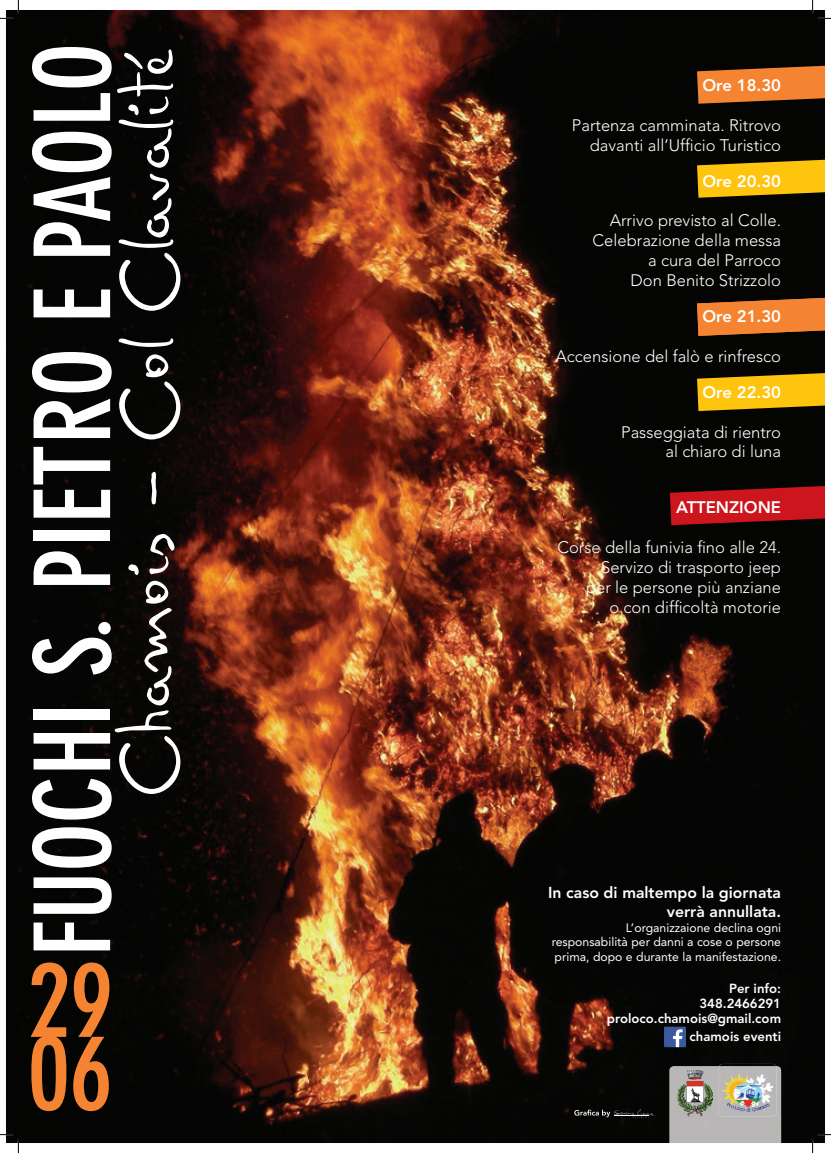
<style>
.page{position:relative;width:831px;height:1153px;background:#fff}
.page>*{position:absolute;margin:0;border:0;box-sizing:border-box;transform-origin:0 0}
.t1{font:116.64px "Mattia ITC Std";color:#fff}
.t2{font:700 condensed 103.95px "DIN Neuzeit Grotesk";color:#fff}
.t3{font:700 condensed 103.95px/73px "DIN Neuzeit Grotesk";color:#f58432}
.t4{font:300 16.62px/19.9px "Avenir";color:#fff;text-align:right}
.t5{font:800 16.62px "Avenir";color:#fff}
.t6{font:800 15.75px/18.9px "Avenir";color:#fff;text-align:right}
.t7{font:800 13.12px/14.9px "Avenir";color:#fff;text-align:right}
.t8{font:12.25px/14.7px "Avenir";color:#fff;text-align:justify}
</style>
<div class="page">
<img style="left:6px;top:10px;width:818px;height:1133px">
<svg style="left:697px;top:66px;width:127px;height:38px;background:#d0702a"></svg>
<svg style="left:697px;top:160px;width:127px;height:38px;background:#d8a70c"></svg>
<svg style="left:697px;top:298px;width:127px;height:38px;background:#d2722b"></svg>
<svg style="left:697px;top:373px;width:127px;height:38px;background:#d8a70c"></svg>
<svg style="left:669px;top:486px;width:155px;height:39px;background:#a91218"></svg>
<div style="left:669px;top:1066px;width:112px;height:77px;background:#b9b6b6"></div>
<img style="left:718px;top:1064px;width:58px;height:52px">
<img style="left:664px;top:1026px;width:21px;height:21px">
<svg style="left:664px;top:1025px;width:21px;height:1px"></svg>
<img style="left:678px;top:1070px;width:34px;height:46px">
<svg style="left:574px;top:1109px;width:80px;height:9px"></svg>
<svg style="left:0;top:0;width:19px;height:19px"></svg>
<svg style="left:0;top:1134px;width:19px;height:19px"></svg>
<svg style="left:812px;top:0;width:18px;height:19px"></svg>
<svg style="left:812px;top:1134px;width:18px;height:19px"></svg>
<h2 class="t2" style="left:13px;top:956px;width:914px;rotate:-90deg">FUOCHI S. PIETRO E PAOLO</h2>
<h2 class="t3" style="left:28px;top:965px;width:86px">29<br>06</h2>
<h1 class="t1" style="left:86px;top:799px;width:751px;rotate:-90deg">Chamois - Col Clavalité</h1>
<p class="t5" style="left:702px;top:75px;width:80px">Ore 18.30</p>
<p class="t4" style="left:572px;top:115px;width:211px">Partenza camminata. Ritrovo davanti all’Ufficio Turistico</p>
<p class="t5" style="left:702px;top:171px;width:80px">Ore 20.30</p>
<p class="t4" style="left:592px;top:211px;width:190px">Arrivo previsto al Colle.<br>Celebrazione della messa a cura del Parroco<br>Don Benito Strizzolo</p>
<p class="t5" style="left:702px;top:306px;width:80px">Ore 21.30</p>
<p class="t4" style="left:555px;top:346px;width:227px">Accensione del falò e rinfresco</p>
<p class="t5" style="left:702px;top:382px;width:80px">Ore 22.30</p>
<p class="t4" style="left:621px;top:422px;width:161px">Passeggiata di rientro al chiaro di luna</p>
<p class="t5" style="left:676px;top:498px;width:106px">ATTENZIONE</p>
<p class="t4" style="left:557px;top:537px;width:225px">Corse della funivia fino alle 24.<br>Servizo di trasporto jeep<br>per le persone più anziane<br>o con difficoltà motorie</p>
<p class="t6" style="left:548px;top:883px;width:234px">In caso di maltempo la giornata verrà annullata.</p>
<p class="t8" style="left:551px;top:920px;width:231px;text-indent:74px">L’organizzaione declina ogni responsabilità per danni a cose o persone prima, dopo e durante la manifestazione.</p>
<p class="t7" style="left:607px;top:981px;width:176px">Per info:<br>348.2466291 proloco.chamois@gmail.com</p>
<p class="t7" style="left:689px;top:1029px;width:93px">chamois eventi</p>
</div>
